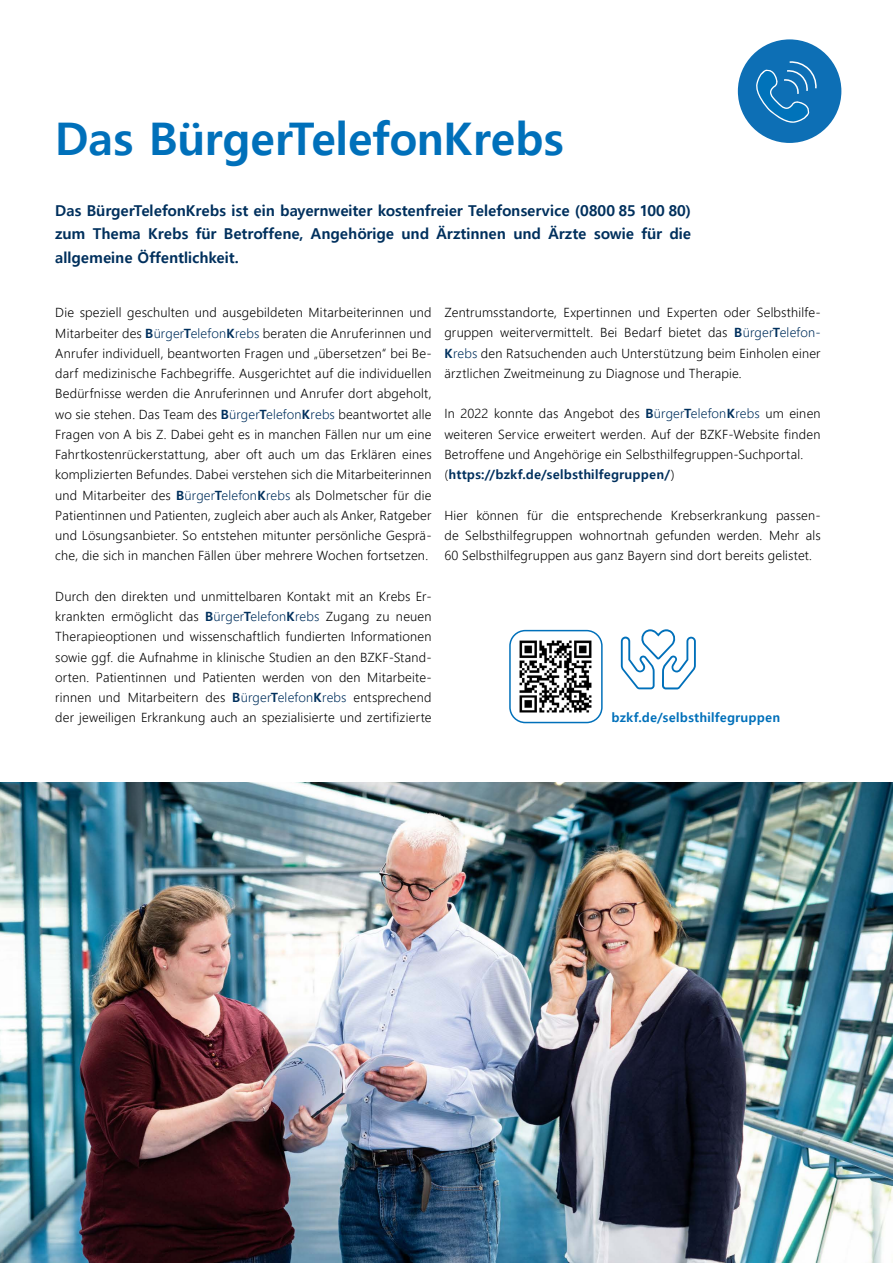
<style>
.page{position:relative;width:893px;height:1263px;background:#fff}
.page>*{position:absolute;margin:0;border:0;box-sizing:border-box;transform-origin:0 0}
.t1{font:100 60px "Font Awesome 6 Pro";color:#0070ba}
.t2{font:700 45px "Malgun Gothic";letter-spacing:-.005em;color:#0070ba}
.t3{font:700 15px/23.2px "Malgun Gothic";color:#00305d;text-align:justify}
.t4{font:300 12.75px/20.2px "Malgun Gothic";letter-spacing:.015em;color:#000;text-align:justify}
.t5{font:700 12.75px "Malgun Gothic";letter-spacing:.02em;color:#0070ba}
.s1{font-weight:700;color:#00305d}
.s2{color:#00305d}
</style>
<div class="page">
<img style="left:0;top:783px;width:893px;height:480px">
<div style="left:738px;top:39px;width:103px;height:104px;background:#0d6fb5;border-radius:50%"></div>
<svg style="left:756px;top:61px;width:61px;height:62px"></svg>
<img style="left:510px;top:631px;width:90px;height:91px">
<div style="left:509px;top:630px;width:94px;height:93px;border:2px solid #0070ba;border-radius:15px"></div>
<h2 class="t2" style="left:55px;top:112px;width:510px">Das BürgerTelefonKrebs</h2>
<p class="t3" style="left:55px;top:199px;width:637px">Das BürgerTelefonKrebs ist ein bayernweiter kostenfreier Telefonservice (0800 85 100 80) zum Thema Krebs für Betroffene, Angehörige und Ärztinnen und Ärzte sowie für die allgemeine Öffentlichkeit.</p>
<p class="t4" style="left:55px;top:303px;width:378px">Die speziell geschulten und ausgebildeten Mitarbeiterinnen und Mitarbeiter des <span class="s1">B</span><span class="s2">ürger</span><span class="s1">T</span><span class="s2">elefon</span><span class="s1">K</span><span class="s2">rebs</span> beraten die Anruferinnen und Anrufer individuell, beantworten Fragen und „übersetzen“ bei Be&shy;darf medizinische Fachbegriffe. Ausgerichtet auf die individuellen Bedürfnisse werden die Anruferinnen und Anrufer dort abgeholt, wo sie stehen. Das Team des <span class="s1">B</span><span class="s2">ürger</span><span class="s1">T</span><span class="s2">elefon</span><span class="s1">K</span><span class="s2">rebs</span> beantwortet alle Fragen von A bis Z. Dabei geht es in manchen Fällen nur um eine Fahrtkostenrückerstattung, aber oft auch um das Erklären eines komplizierten Befundes. Dabei verstehen sich die Mitarbeiterinnen und Mitarbeiter des <span class="s1">B</span><span class="s2">ürger</span><span class="s1">T</span><span class="s2">elefon</span><span class="s1">K</span><span class="s2">rebs</span> als Dolmetscher für die Patientinnen und Patienten, zugleich aber auch als Anker, Ratgeber und Lösungsanbieter. So entstehen mitunter persönliche Gesprä&shy;che, die sich in manchen Fällen über mehrere Wochen fortsetzen.</p>
<p class="t4" style="left:55px;top:586px;width:378px">Durch den direkten und unmittelbaren Kontakt mit an Krebs Er&shy;krankten ermöglicht das <span class="s1">B</span><span class="s2">ürger</span><span class="s1">T</span><span class="s2">elefon</span><span class="s1">K</span><span class="s2">rebs</span> Zugang zu neuen Therapieoptionen und wissenschaftlich fundierten Informationen sowie ggf. die Aufnahme in klinische Studien an den BZKF-Stand&shy;orten. Patientinnen und Patienten werden von den Mitarbeite&shy;rinnen und Mitarbeitern des <span class="s1">B</span><span class="s2">ürger</span><span class="s1">T</span><span class="s2">elefon</span><span class="s1">K</span><span class="s2">rebs</span> entsprechend der jeweiligen Erkrankung auch an spezialisierte und zertifizierte</p>
<p class="t4" style="left:444px;top:303px;width:378px">Zentrumsstandorte, Expertinnen und Experten oder Selbsthilfe&shy;gruppen weitervermittelt. Bei Bedarf bietet das <span class="s1">B</span><span class="s2">ürger</span><span class="s1">T</span><span class="s2">elefon-</span><span class="s1">K</span><span class="s2">rebs</span> den Ratsuchenden auch Unterstützung beim Einholen einer ärztlichen Zweitmeinung zu Diagnose und Therapie.</p>
<p class="t4" style="left:444px;top:404px;width:378px;text-align:left">In 2022 konnte das Angebot des <span class="s1">B</span><span class="s2">ürger</span><span class="s1">T</span><span class="s2">elefon</span><span class="s1">K</span><span class="s2">rebs</span> um einen weiteren Service erweitert werden. Auf der BZKF-Website finden Betroffene und Angehörige ein Selbsthilfegruppen-Suchportal. (<span class="s1">https://bzkf.de/selbsthilfegruppen/</span>)</p>
<p class="t4" style="left:444px;top:505px;width:378px">Hier können für die entsprechende Krebserkrankung passen&shy;de Selbsthilfegruppen wohnortnah gefunden werden. Mehr als 60 Selbsthilfegruppen aus ganz Bayern sind dort bereits gelistet.</p>
<h1 class="t1" style="left:621px;top:629px;width:76px">■▲□●■▼</h1>
<p class="t5" style="left:612px;top:710px;width:170px">bzkf.de/selbsthilfegruppen</p>
</div>
